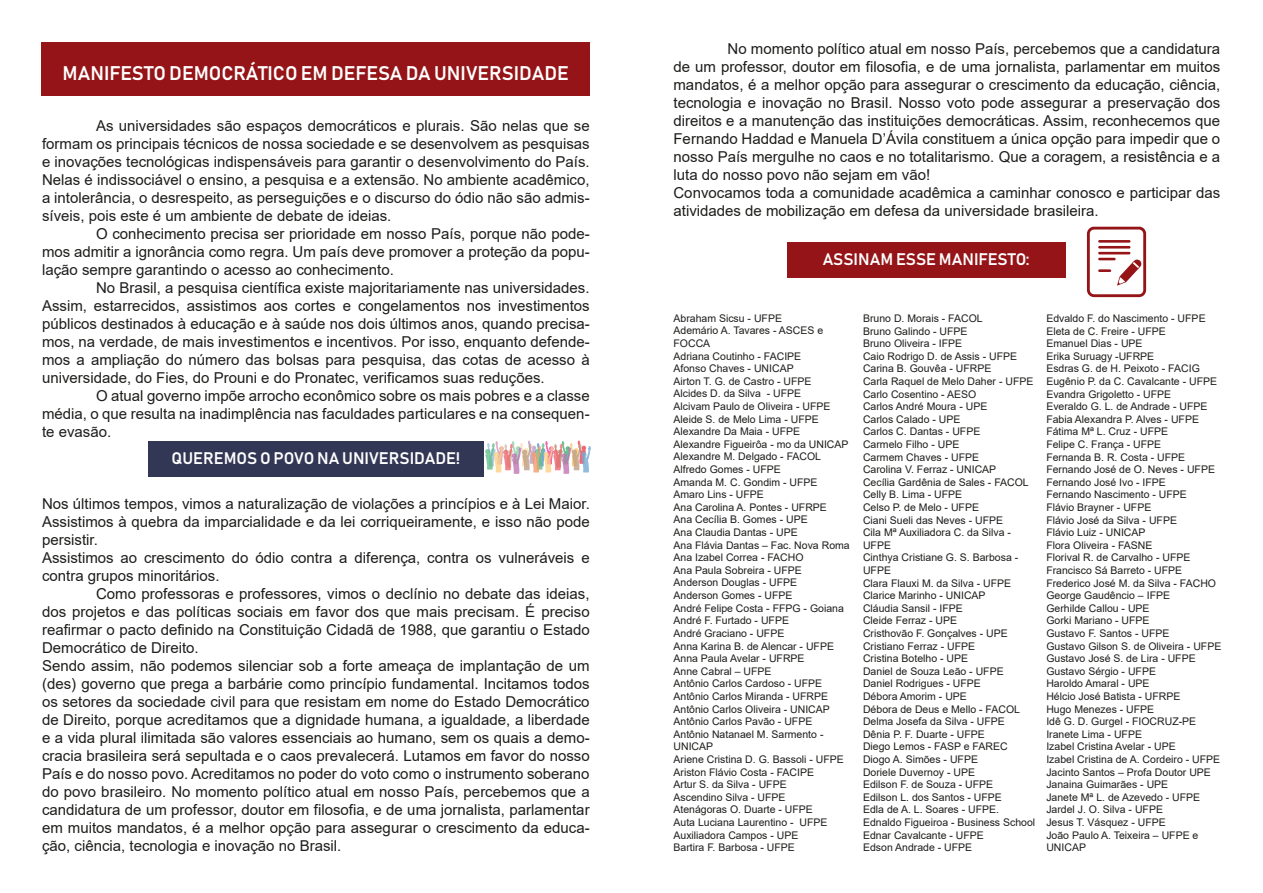
<style>
.page{position:relative;width:1263px;height:893px;background:#fff}
.page>*{position:absolute;margin:0;border:0;box-sizing:border-box;transform-origin:0 0}
.t1{font:19.5px "Bahnschrift 600 100";color:#fff}
.t2{font:16.5px "Bahnschrift 600 100";color:#fff}
.t3{font:15px/18px "Arial";color:#1d1d1b;text-align:justify}
.t4{font:10.5px/12.6px "Arial";color:#1d1d1b}
</style>
<div class="page">
<div style="left:42px;top:42px;width:548px;height:53px;background:#951417"></div>
<div style="left:148px;top:441px;width:335px;height:36px;background:#333756"></div>
<div style="left:787px;top:242px;width:278px;height:36px;background:#951417"></div>
<img style="left:485px;top:440px;width:106px;height:34px">
<svg style="left:1087px;top:227px;width:59px;height:70px"></svg>
<h1 class="t1" style="left:63px;top:61px;width:508px">MANIFESTO DEMOCRÁTICO EM DEFESA DA UNIVERSIDADE</h1>
<p class="t3" style="left:42px;top:116px;width:549px;text-indent:54px">As universidades são espaços democráticos e plurais. São nelas que se formam os principais técnicos de nossa sociedade e se desenvolvem as pesquisas e inovações tecnológicas indispensáveis para garantir o desenvolvimento do País.<br>Nelas é indissociável o ensino, a pesquisa e a extensão. No ambiente acadêmico, a intolerância, o desrespeito, as perseguições e o discurso do ódio não são admis&shy;síveis, pois este é um ambiente de debate de ideias.</p>
<p class="t3" style="left:42px;top:224px;width:549px;text-indent:54px">O conhecimento precisa ser prioridade em nosso País, porque não pode&shy;mos admitir a ignorância como regra. Um país deve promover a proteção da popu&shy;lação sempre garantindo o acesso ao conhecimento.</p>
<p class="t3" style="left:42px;top:278px;width:549px;text-indent:54px">No Brasil, a pesquisa científica existe majoritariamente nas universidades.<br>Assim, estarrecidos, assistimos aos cortes e congelamentos nos investimentos públicos destinados à educação e à saúde nos dois últimos anos, quando precisa&shy;mos, na verdade, de mais investimentos e incentivos. Por isso, enquanto defende&shy;mos a ampliação do número das bolsas para pesquisa, das cotas de acesso à universidade, do Fies, do Prouni e do Pronatec, verificamos suas reduções.</p>
<p class="t3" style="left:42px;top:386px;width:549px;text-indent:54px">O atual governo impõe arrocho econômico sobre os mais pobres e a classe média, o que resulta na inadimplência nas faculdades particulares e na consequen&shy;te evasão.</p>
<p class="t2" style="left:171px;top:448px;width:290px">QUEREMOS O POVO NA UNIVERSIDADE!</p>
<p class="t3" style="left:42px;top:494px;width:549px;text-align:left">Nos últimos tempos, vimos a naturalização de violações a princípios e à Lei Maior.<br>Assistimos à quebra da imparcialidade e da lei corriqueiramente, e isso não pode persistir.<br>Assistimos ao crescimento do ódio contra a diferença, contra os vulneráveis e contra grupos minoritários.</p>
<p class="t3" style="left:42px;top:584px;width:549px;text-align:left;text-indent:54px">Como professoras e professores, vimos o declínio no debate das ideias, dos projetos e das políticas sociais em favor dos que mais precisam. É preciso reafirmar o pacto definido na Constituição Cidadã de 1988, que garantiu o Estado Democrático de Direito.<br>Sendo assim, não podemos silenciar sob a forte ameaça de implantação de um (des) governo que prega a barbárie como princípio fundamental. Incitamos todos os setores da sociedade civil para que resistam em nome do Estado Democrático de Direito, porque acreditamos que a dignidade humana, a igualdade, a liberdade e a vida plural ilimitada são valores essenciais ao humano, sem os quais a demo&shy;cracia brasileira será sepultada e o caos prevalecerá. Lutamos em favor do nosso País e do nosso povo. Acreditamos no poder do voto como o instrumento soberano do povo brasileiro. No momento político atual em nosso País, percebemos que a candidatura de um professor, doutor em filosofia, e de uma jornalista, parlamentar em muitos mandatos, é a melhor opção para assegurar o crescimento da educa&shy;ção, ciência, tecnologia e inovação no Brasil.</p>
<p class="t3" style="left:673px;top:40px;width:548px;text-align:left;text-indent:54px">No momento político atual em nosso País, percebemos que a candidatura de um professor, doutor em filosofia, e de uma jornalista, parlamentar em muitos mandatos, é a melhor opção para assegurar o crescimento da educação, ciência, tecnologia e inovação no Brasil. Nosso voto pode assegurar a preservação dos direitos e a manutenção das instituições democráticas. Assim, reconhecemos que Fernando Haddad e Manuela D’Ávila constituem a única opção para impedir que o nosso País mergulhe no caos e no totalitarismo. Que a coragem, a resistência e a luta do nosso povo não sejam em vão!<br>Convocamos toda a comunidade acadêmica a caminhar conosco e participar das atividades de mobilização em defesa da universidade brasileira.</p>
<p class="t2" style="left:823px;top:249px;width:208px">ASSINAM ESSE MANIFESTO:</p>
<p class="t4" style="left:673px;top:312px;width:178px">Abraham Sicsu - UFPE<br>Ademário A. Tavares - ASCES e<br>FOCCA<br>Adriana Coutinho - FACIPE<br>Afonso Chaves - UNICAP<br>Airton T. G. de Castro - UFPE<br>Alcides D. da Silva - UFPE<br>Alcivam Paulo de Oliveira - UFPE<br>Aleide S. de Melo Lima - UFPE<br>Alexandre Da Maia - UFPE<br>Alexandre Figueirôa - mo da UNICAP<br>Alexandre M. Delgado - FACOL<br>Alfredo Gomes - UFPE<br>Amanda M. C. Gondim - UFPE<br>Amaro Lins - UFPE<br>Ana Carolina A. Pontes - UFRPE<br>Ana Cecília B. Gomes - UPE<br>Ana Claudia Dantas - UPE<br>Ana Flávia Dantas – Fac. Nova Roma<br>Ana Izabel Correa - FACHO<br>Ana Paula Sobreira - UFPE<br>Anderson Douglas - UFPE<br>Anderson Gomes - UFPE<br>André Felipe Costa - FFPG - Goiana<br>André F. Furtado - UFPE<br>André Graciano - UFPE<br>Anna Karina B. de Alencar - UFPE<br>Anna Paula Avelar - UFRPE<br>Anne Cabral – UFPE<br>Antônio Carlos Cardoso - UFPE<br>Antônio Carlos Miranda - UFRPE<br>Antônio Carlos Oliveira - UNICAP<br>Antônio Carlos Pavão - UFPE<br>Antônio Natanael M. Sarmento -<br>UNICAP<br>Ariene Cristina D. G. Bassoli - UFPE<br>Ariston Flávio Costa - FACIPE<br>Artur S. da Silva - UFPE<br>Ascendino Silva - UFPE<br>Atenágoras O. Duarte - UFPE<br>Auta Luciana Laurentino - UFPE<br>Auxiliadora Campos - UPE<br>Bartira F. Barbosa - UFPE</p>
<p class="t4" style="left:863px;top:312px;width:174px">Bruno D. Morais - FACOL<br>Bruno Galindo - UFPE<br>Bruno Oliveira - IFPE<br>Caio Rodrigo D. de Assis - UFPE<br>Carina B. Gouvêa - UFRPE<br>Carla Raquel de Melo Daher - UFPE<br>Carlo Cosentino - AESO<br>Carlos André Moura - UPE<br>Carlos Calado - UPE<br>Carlos C. Dantas - UFPE<br>Carmelo Filho - UPE<br>Carmem Chaves - UFPE<br>Carolina V. Ferraz - UNICAP<br>Cecília Gardênia de Sales - FACOL<br>Celly B. Lima - UFPE<br>Celso P. de Melo - UFPE<br>Ciani Sueli das Neves - UFPE<br>Cila Mª Auxiliadora C. da Silva -<br>UFPE<br>Cinthya Cristiane G. S. Barbosa -<br>UFPE<br>Clara Flauxi M. da Silva - UFPE<br>Clarice Marinho - UNICAP<br>Cláudia Sansil - IFPE<br>Cleide Ferraz - UPE<br>Cristhovão F. Gonçalves - UPE<br>Cristiano Ferraz - UFPE<br>Cristina Botelho - UPE<br>Daniel de Souza Leão - UFPE<br>Daniel Rodrigues - UFPE<br>Débora Amorim - UPE<br>Débora de Deus e Mello - FACOL<br>Delma Josefa da Silva - UFPE<br>Dênia P. F. Duarte - UFPE<br>Diego Lemos - FASP e FAREC<br>Diogo A. Simões - UFPE<br>Doriele Duvernoy - UPE<br>Edilson F. de Souza - UFPE<br>Edilson L. dos Santos - UFPE<br>Edla de A. L. Soares - UFPE.<br>Ednaldo Figueiroa - Business School<br>Ednar Cavalcante - UFPE<br>Edson Andrade - UFPE</p>
<p class="t4" style="left:1046px;top:312px;width:177px">Edvaldo F. do Nascimento - UFPE<br>Eleta de C. Freire - UFPE<br>Emanuel Dias - UPE<br>Erika Suruagy -UFRPE<br>Esdras G. de H. Peixoto - FACIG<br>Eugênio P. da C. Cavalcante - UFPE<br>Evandra Grigoletto - UFPE<br>Everaldo G. L. de Andrade - UFPE<br>Fabia Alexandra P. Alves - UFPE<br>Fátima Mª L. Cruz - UFPE<br>Felipe C. França - UFPE<br>Fernanda B. R. Costa - UFPE<br>Fernando José de O. Neves - UFPE<br>Fernando José Ivo - IFPE<br>Fernando Nascimento - UFPE<br>Flávio Brayner - UFPE<br>Flávio José da Silva - UFPE<br>Flávio Luiz - UNICAP<br>Flora Oliveira - FASNE<br>Florival R. de Carvalho - UFPE<br>Francisco Sá Barreto - UFPE<br>Frederico José M. da Silva - FACHO<br>George Gaudêncio – IFPE<br>Gerhilde Callou - UPE<br>Gorki Mariano - UFPE<br>Gustavo F. Santos - UFPE<br>Gustavo Gilson S. de Oliveira - UFPE<br>Gustavo José S. de Lira - UFPE<br>Gustavo Sérgio - UFPE<br>Haroldo Amaral - UPE<br>Hélcio José Batista - UFRPE<br>Hugo Menezes - UFPE<br>Idê G. D. Gurgel - FIOCRUZ-PE<br>Iranete Lima - UFPE<br>Izabel Cristina Avelar - UPE<br>Izabel Cristina de A. Cordeiro - UFPE<br>Jacinto Santos – Profa Doutor UPE<br>Janaina Guimarães - UPE<br>Janete Mª L. de Azevedo - UFPE<br>Jardel J. O. Silva - UFPE<br>Jesus T. Vásquez - UFPE<br>João Paulo A. Teixeira – UFPE e<br>UNICAP</p>
</div>
